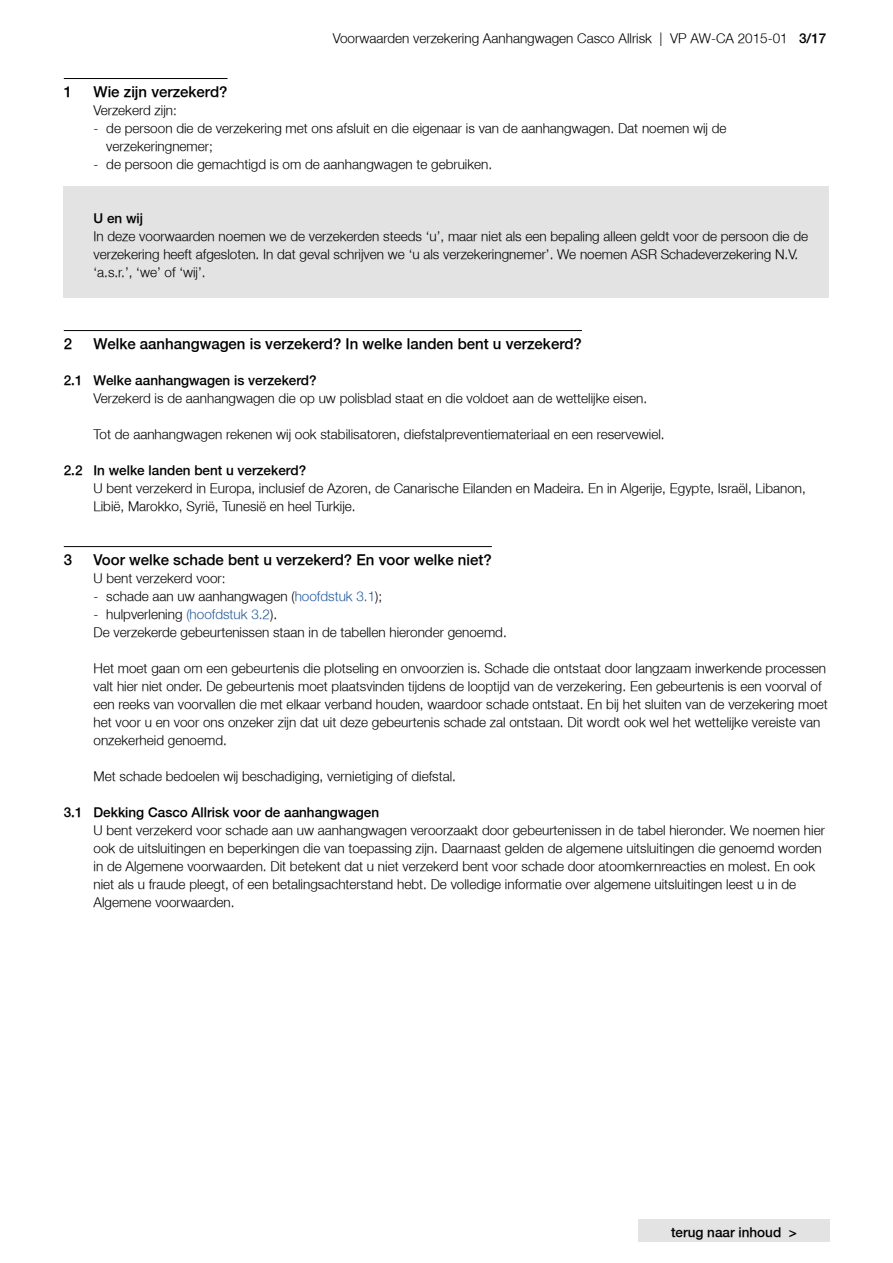
<style>
.page{position:relative;width:893px;height:1263px;background:#fff}
.page>*{position:absolute;margin:0;border:0;box-sizing:border-box;transform-origin:0 0}
.t1{font:300 15px "Fortis Helvetica";color:#000}
.t2{font:300 13.5px/18px "Fortis Helvetica";color:#000}
.t3{font:300 13.5px "Fortis Helvetica";color:#000}
.s1{font-style:inherit}
.s2{color:#275b9b}
</style>
<div class="page">
<div style="left:638px;top:1219px;width:192px;height:23px;background:#e3e3e3"></div>
<hr style="left:64px;top:78px;width:164px;height:1px;background:#000">
<div style="left:64px;top:187px;width:765px;height:20px;background:#e3e3e3"></div>
<div style="left:64px;top:205px;width:765px;height:21px;background:#e3e3e3"></div>
<div style="left:64px;top:223px;width:765px;height:56px;background:#e3e3e3"></div>
<div style="left:64px;top:277px;width:765px;height:20px;background:#e3e3e3"></div>
<hr style="left:64px;top:330px;width:518px;height:1px;background:#000">
<hr style="left:64px;top:546px;width:428px;height:1px;background:#000">
<p class="t2" style="left:333px;top:29px;width:495px">Voorwaarden verzekering Aanhangwagen Casco Allrisk | VP AW-CA 2015-01 <span class="s1">3/17</span></p>
<p class="t1" style="left:64px;top:82px;width:10px">1</p>
<p class="t1" style="left:94px;top:82px;width:135px">Wie zijn verzekerd?</p>
<p class="t2" style="left:94px;top:101px;width:85px">Verzekerd zijn:</p>
<p class="t2" style="left:106px;top:119px;width:622px;text-indent:-13px">- de persoon die de verzekering met ons afsluit en die eigenaar is van de aanhangwagen. Dat noemen wij de verzekeringnemer;</p>
<p class="t2" style="left:94px;top:155px;width:400px">- de persoon die gemachtigd is om de aanhangwagen te gebruiken.</p>
<p class="t3" style="left:94px;top:210px;width:51px">U en wij</p>
<p class="t2" style="left:94px;top:227px;width:716px">In deze voorwaarden noemen we de verzekerden steeds ‘u’, maar niet als een bepaling alleen geldt voor de persoon die de verzekering heeft afgesloten. In dat geval schrijven we ‘u als verzekeringnemer’. We noemen ASR Schadeverzekering N.V. ‘a.s.r.’, ‘we’ of ‘wij’.</p>
<p class="t1" style="left:64px;top:334px;width:10px">2</p>
<p class="t1" style="left:94px;top:334px;width:490px">Welke aanhangwagen is verzekerd? In welke landen bent u verzekerd?</p>
<p class="t3" style="left:64px;top:372px;width:254px">2.1 Welke aanhangwagen is verzekerd?</p>
<p class="t2" style="left:94px;top:389px;width:555px">Verzekerd is de aanhangwagen die op uw polisblad staat en die voldoet aan de wettelijke eisen.</p>
<p class="t2" style="left:94px;top:425px;width:572px">Tot de aanhangwagen rekenen wij ook stabilisatoren, diefstalpreventiemateriaal en een reservewiel.</p>
<p class="t3" style="left:64px;top:462px;width:244px">2.2 In welke landen bent u verzekerd?</p>
<p class="t2" style="left:94px;top:479px;width:714px">U bent verzekerd in Europa, inclusief de Azoren, de Canarische Eilanden en Madeira. En in Algerije, Egypte, Israël, Libanon,<br>Libië, Marokko, Syrië, Tunesië en heel Turkije.</p>
<p class="t1" style="left:64px;top:550px;width:10px">3</p>
<p class="t1" style="left:94px;top:550px;width:400px">Voor welke schade bent u verzekerd? En voor welke niet?</p>
<p class="t2" style="left:94px;top:569px;width:134px">U bent verzekerd voor:</p>
<p class="t2" style="left:94px;top:587px;width:290px">- schade aan uw aanhangwagen (<span class="s2">hoofdstuk 3.1</span>);</p>
<p class="t2" style="left:94px;top:605px;width:415px">- hulpverlening <span class="s2">(hoofdstuk 3.2</span>).<br>De verzekerde gebeurtenissen staan in de tabellen hieronder genoemd.</p>
<p class="t2" style="left:94px;top:659px;width:736px">Het moet gaan om een gebeurtenis die plotseling en onvoorzien is. Schade die ontstaat door langzaam inwerkende processen valt hier niet onder. De gebeurtenis moet plaatsvinden tijdens de looptijd van de verzekering. Een gebeurtenis is een voorval of een reeks van voorvallen die met elkaar verband houden, waardoor schade ontstaat. En bij het sluiten van de verzekering moet het voor u en voor ons onzeker zijn dat uit deze gebeurtenis schade zal ontstaan. Dit wordt ook wel het wettelijke vereiste van onzekerheid genoemd.</p>
<p class="t2" style="left:94px;top:767px;width:364px">Met schade bedoelen wij beschadiging, vernietiging of diefstal.</p>
<p class="t3" style="left:64px;top:804px;width:317px">3.1 Dekking Casco Allrisk voor de aanhangwagen</p>
<p class="t2" style="left:94px;top:821px;width:733px">U bent verzekerd voor schade aan uw aanhangwagen veroorzaakt door gebeurtenissen in de tabel hieronder. We noemen hier ook de uitsluitingen en beperkingen die van toepassing zijn. Daarnaast gelden de algemene uitsluitingen die genoemd worden in de Algemene voorwaarden. Dit betekent dat u niet verzekerd bent voor schade door atoomkernreacties en molest. En ook niet als u fraude pleegt, of een betalingsachterstand hebt. De volledige informatie over algemene uitsluitingen leest u in de Algemene voorwaarden.</p>
<p class="t3" style="left:671px;top:1224px;width:127px">terug naar inhoud &gt;</p>
</div>
